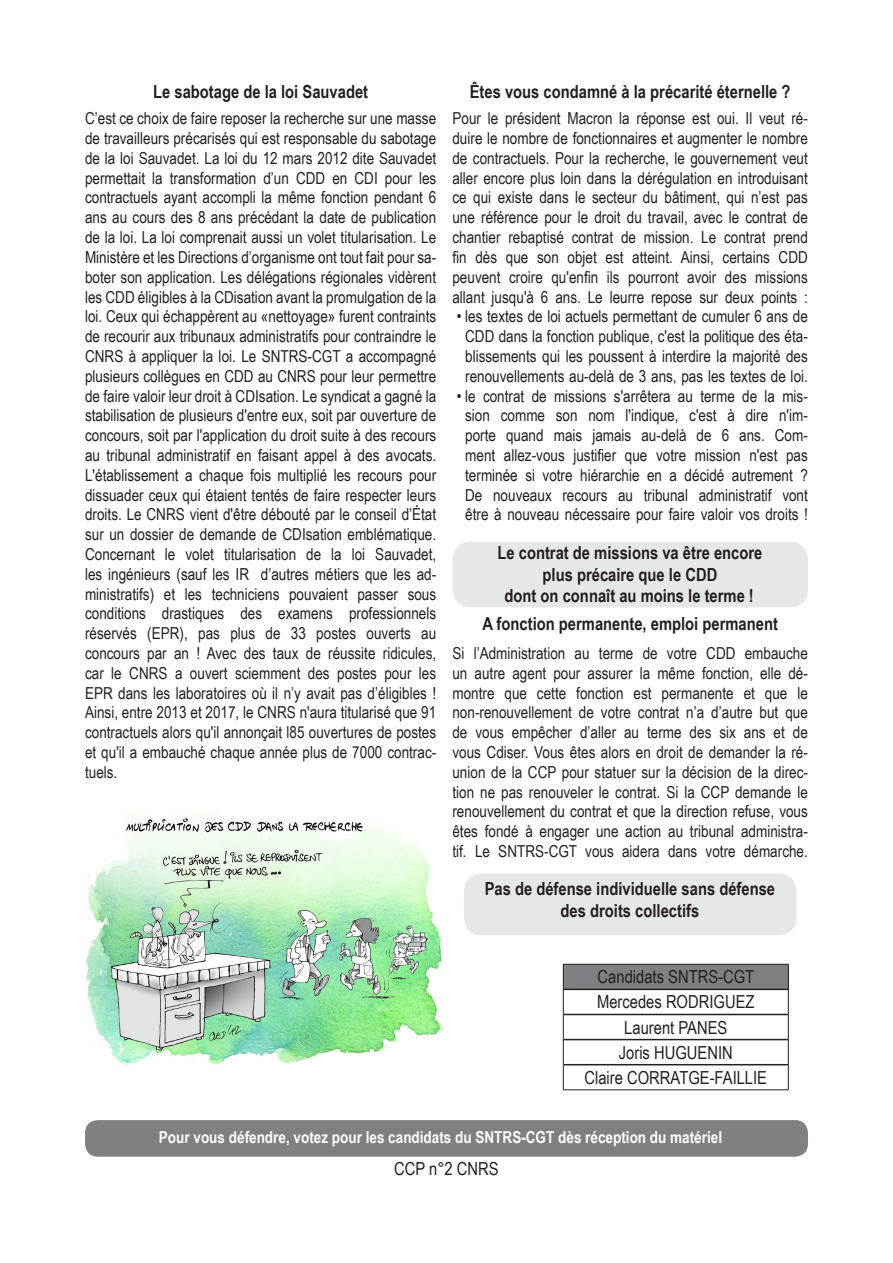
<style>
.page{position:relative;width:893px;height:1263px;background:#fff}
.page>*{position:absolute;margin:0;border:0;box-sizing:border-box;transform-origin:0 0}
.t1{font:700 18px/21.6px "Arial Narrow";color:#231f20;text-align:center}
.t2{font:18px "Arial Narrow";color:#231f20}
.t3{font:16.5px/19.8px "Arial Narrow";color:#231f20;text-align:justify}
.t4{font:700 16.5px "Arial Narrow";color:#fff}
</style>
<div class="page">
<div style="left:85px;top:1120px;width:723px;height:37px;background:#7e8083;border-radius:13px"></div>
<div style="left:452px;top:542px;width:356px;height:65px;background:#e6e7e9;border-radius:18px"></div>
<div style="left:563px;top:964px;width:225px;height:25px;background:#7e8083"></div>
<hr style="left:564px;top:989px;width:224px;height:1px;background:#231f20">
<hr style="left:564px;top:1014px;width:224px;height:1px;background:#231f20">
<hr style="left:564px;top:1039px;width:224px;height:1px;background:#231f20">
<hr style="left:564px;top:1064px;width:224px;height:1px;background:#231f20">
<hr style="left:563px;top:964px;width:226px;height:1px;background:#231f20">
<svg style="left:563px;top:965px;width:1px;height:124px"></svg>
<svg style="left:788px;top:965px;width:1px;height:124px"></svg>
<hr style="left:563px;top:1089px;width:226px;height:1px;background:#231f20">
<img style="left:86px;top:815px;width:358px;height:251px">
<div style="left:464px;top:873px;width:332px;height:62px;background:#e6e7e9;border-radius:18px"></div>
<p class="t1" style="left:153px;top:80px;width:216px">Le sabotage de la loi Sauvadet</p>
<p class="t3" style="left:85px;top:108px;width:353px">C’est ce choix de faire reposer la recherche sur une masse de travailleurs précarisés qui est responsable du sabotage de la loi Sauvadet. La loi du 12 mars 2012 dite Sauvadet permettait la transformation d’un CDD en CDI pour les contractuels ayant accompli la même fonction pendant 6 ans au cours des 8 ans précédant la date de publication de la loi. La loi comprenait aussi un volet titularisation. Le Ministère et les Directions d’organisme ont tout fait pour sa&shy;boter son application. Les délégations régionales vidèrent les CDD éligibles à la CDisation avant la promulgation de la loi. Ceux qui échappèrent au «nettoyage» furent contraints de recourir aux tribunaux administratifs pour contraindre le CNRS à appliquer la loi. Le SNTRS-CGT a accompagné plusieurs collègues en CDD au CNRS pour leur permettre de faire valoir leur droit à CDIsation. Le syndicat a gagné la stabilisation de plusieurs d'entre eux, soit par ouverture de concours, soit par l'application du droit suite à des recours au tribunal administratif en faisant appel à des avocats.<br>L'établissement a chaque fois multiplié les recours pour dissuader ceux qui étaient tentés de faire respecter leurs droits. Le CNRS vient d'être débouté par le conseil d’État sur un dossier de demande de CDIsation emblématique.</p>
<p class="t3" style="left:85px;top:544px;width:353px">Concernant le volet titularisation de la loi Sauvadet, les ingénieurs (sauf les IR d’autres métiers que les ad&shy;ministratifs) et les techniciens pouvaient passer sous conditions drastiques des examens professionnels réservés (EPR), pas plus de 33 postes ouverts au concours par an ! Avec des taux de réussite ridicules, car le CNRS a ouvert sciemment des postes pour les EPR dans les laboratoires où il n’y avait pas d’éligibles !</p>
<p class="t3" style="left:85px;top:702px;width:353px">Ainsi, entre 2013 et 2017, le CNRS n'aura titularisé que 91 contractuels alors qu'il annonçait l85 ouvertures de postes et qu'il a embauché chaque année plus de 7000 contrac&shy;tuels.</p>
<p class="t1" style="left:470px;top:80px;width:322px">Êtes vous condamné à la précarité éternelle ?</p>
<p class="t3" style="left:452px;top:108px;width:357px">Pour le président Macron la réponse est oui. Il veut ré&shy;duire le nombre de fonctionnaires et augmenter le nombre de contractuels. Pour la recherche, le gouvernement veut aller encore plus loin dans la dérégulation en introduisant ce qui existe dans le secteur du bâtiment, qui n’est pas une référence pour le droit du travail, avec le contrat de chantier rebaptisé contrat de mission. Le contrat prend fin dès que son objet est atteint. Ainsi, certains CDD peuvent croire qu'enfin ils pourront avoir des missions allant jusqu'à 6 ans. Le leurre repose sur deux points :</p>
<p class="t3" style="left:457px;top:306px;width:353px;text-align:center">• les textes de loi actuels permettant de cumuler 6 ans de CDD dans la fonction publique, c'est la politique des éta&shy;blissements qui les poussent à interdire la majorité des renouvellements au-delà de 3 ans, pas les textes de loi.</p>
<p class="t3" style="left:457px;top:385px;width:353px;text-align:center">• le contrat de missions s'arrêtera au terme de la mis&shy;sion comme son nom l'indique, c'est à dire n'im&shy;porte quand mais jamais au-delà de 6 ans. Com&shy;ment allez-vous justifier que votre mission n'est pas terminée si votre hiérarchie en a décidé autrement ?<br>De nouveaux recours au tribunal administratif vont être à nouveau nécessaire pour faire valoir vos droits !</p>
<p class="t1" style="left:497px;top:541px;width:266px">Le contrat de missions va être encore</p>
<p class="t1" style="left:543px;top:563px;width:176px">plus précaire que le CDD</p>
<p class="t1" style="left:504px;top:584px;width:251px">dont on connaît au moins le terme !</p>
<p class="t1" style="left:482px;top:611px;width:297px">A fonction permanente, emploi permanent</p>
<p class="t3" style="left:452px;top:643px;width:357px">Si l’Administration au terme de votre CDD embauche un autre agent pour assurer la même fonction, elle dé&shy;montre que cette fonction est permanente et que le non-renouvellement de votre contrat n’a d’autre but que de vous empêcher d’aller au terme des six ans et de vous Cdiser. Vous êtes alors en droit de demander la ré&shy;union de la CCP pour statuer sur la décision de la direc&shy;tion ne pas renouveler le contrat. Si la CCP demande le renouvellement du contrat et que la direction refuse, vous êtes fondé à engager une action au tribunal administra&shy;tif. Le SNTRS-CGT vous aidera dans votre démarche.</p>
<p class="t1" style="left:485px;top:877px;width:292px">Pas de défense individuelle sans défense des droits collectifs</p>
<p class="t2" style="left:598px;top:964px;width:158px">Candidats SNTRS-CGT</p>
<p class="t2" style="left:597px;top:989px;width:159px">Mercedes RODRIGUEZ</p>
<p class="t2" style="left:624px;top:1014px;width:105px">Laurent PANES</p>
<p class="t2" style="left:619px;top:1039px;width:115px">Joris HUGUENIN</p>
<p class="t2" style="left:584px;top:1064px;width:184px">Claire CORRATGE-FAILLIE</p>
<p class="t4" style="left:159px;top:1125px;width:565px">Pour vous défendre, votez pour les candidats du SNTRS-CGT dès réception du matériel</p>
<p class="t2" style="left:394px;top:1156px;width:106px">CCP n°2 CNRS</p>
</div>
